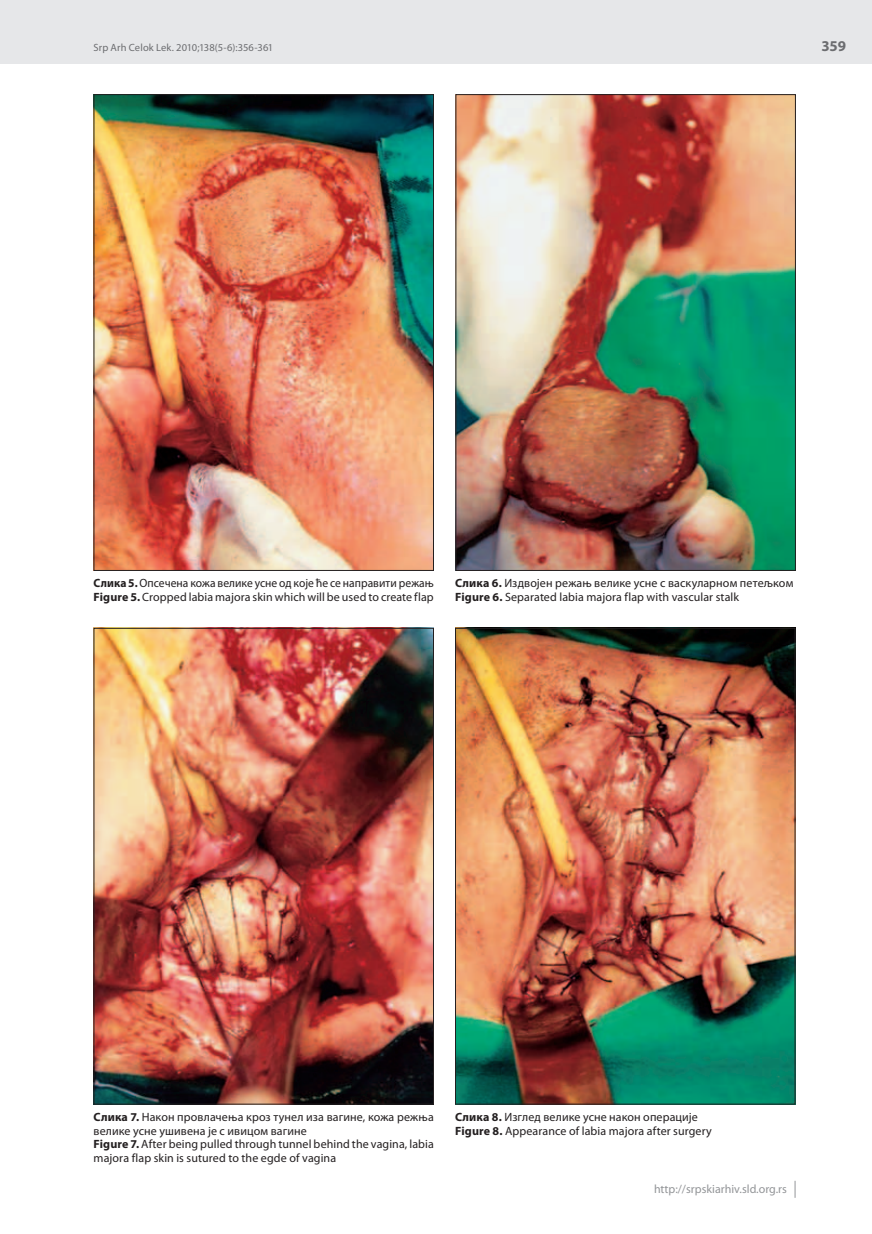
<style>
.page{position:relative;width:872px;height:1234px;background:#fff}
.page>*{position:absolute;margin:0;border:0;box-sizing:border-box;transform-origin:0 0}
.t1{font:700 15px "Myriad Pro";color:#6c6d70}
.t2{font:12px/13.5px "Myriad Pro";letter-spacing:.005em;color:#231f20}
.t3{font:12px/13.5px "Myriad Pro";letter-spacing:.005em;color:#231f20;scale:.96 1}
.t4{font:12px "Myriad Pro";color:#939598}
.t5{font:10.5px "Myriad Pro";letter-spacing:.005em;color:#6c6d70}
.s1{font-weight:700}
</style>
<div class="page">
<div style="left:0;top:0;width:872px;height:64px;background:#e6e7e9"></div>
<svg style="left:794px;top:1181px;width:1px;height:16px"></svg>
<img style="left:457px;top:96px;width:336px;height:472px">
<div style="left:455px;top:94px;width:340px;height:476px;border:1px solid #231f20"></div>
<img style="left:96px;top:629px;width:336px;height:473px">
<div style="left:94px;top:627px;width:340px;height:477px;border:1px solid #231f20"></div>
<img style="left:457px;top:629px;width:336px;height:473px">
<div style="left:455px;top:627px;width:340px;height:477px;border:1px solid #231f20"></div>
<img style="left:96px;top:96px;width:336px;height:472px">
<div style="left:94px;top:94px;width:340px;height:476px;border:1px solid #231f20"></div>
<p class="t5" style="left:94px;top:41px;width:181px">Srp Arh Celok Lek. 2010;138(5-6):356-361</p>
<p class="t1" style="left:821px;top:36px;width:26px">359</p>
<p class="t3" style="left:94px;top:576px;width:356px"><span class="s1">Слика 5.</span> Опсечена кожа велике усне од које ће се направити режањ<br><span class="s1">Figure 5.</span> Cropped labia majora skin which will be used to create flap</p>
<p class="t2" style="left:455px;top:576px;width:340px"><span class="s1">Слика 6.</span> Издвојен режањ велике усне с васкуларном петељком<br><span class="s1">Figure 6.</span> Separated labia majora flap with vascular stalk</p>
<p class="t2" style="left:94px;top:1109px;width:342px"><span class="s1">Слика 7.</span> Након провлачења кроз тунел иза вагине, кожа режња велике усне ушивена је с ивицом вагине<br><span class="s1">Figure 7.</span> After being pulled through tunnel behind the vagina, labia majora flap skin is sutured to the egde of vagina</p>
<p class="t2" style="left:455px;top:1109px;width:258px"><span class="s1">Слика 8.</span> Изглед велике усне након операције<br><span class="s1">Figure 8.</span> Appearance of labia majora after surgery</p>
<p class="t4" style="left:654px;top:1181px;width:134px">http://srpskiarhiv.sld.org.rs</p>
</div>
